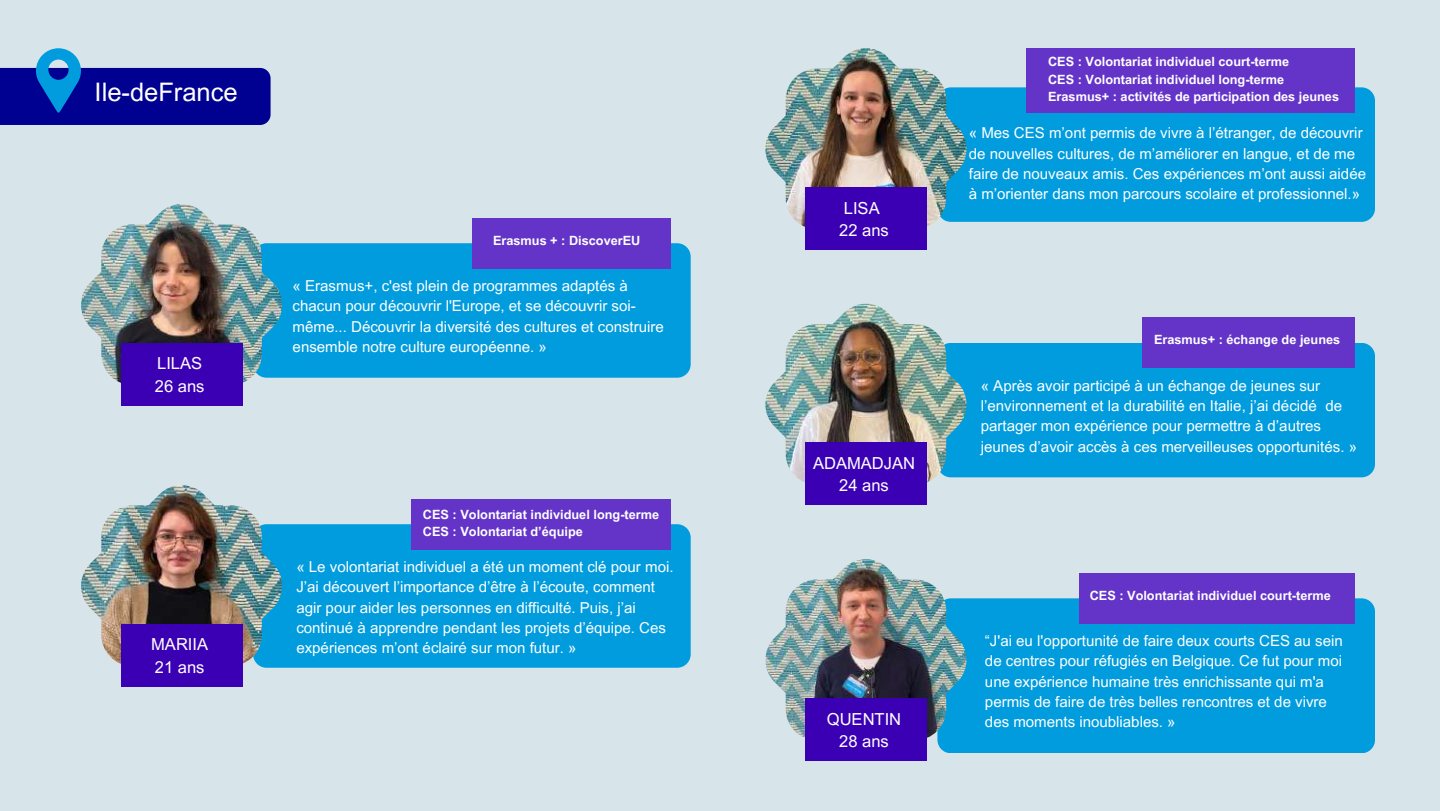
<style>
.page{position:relative;width:1440px;height:811px;background:#fff}
.page>*{position:absolute;margin:0;border:0;box-sizing:border-box;transform-origin:0 0}
.t1{font:25.4px "Arial MT Pro";color:#fff}
.t2{font:16.6px/22px "Arial MT Pro";color:#fff}
.t3{font:15px/20.4px "Arial MT Pro";color:#fff}
.t4{font:700 12.8px/17.6px "Arial MT Pro";color:#fff}
</style>
<div class="page">
<div style="left:0;top:0;width:1440px;height:810px;background:#d7e5eb"></div>
<svg style="left:0;top:48px;width:271px;height:77px"></svg>
<div style="left:253px;top:243px;width:438px;height:134px;background:#009cde;border-radius:13px"></div>
<img style="left:81px;top:204px;width:201px;height:201px">
<div style="left:121px;top:343px;width:121px;height:62px;background:#3b00b4"></div>
<div style="left:472px;top:218px;width:198px;height:50px;background:#6434c8"></div>
<div style="left:253px;top:524px;width:438px;height:143px;background:#009cde;border-radius:14px"></div>
<img style="left:81px;top:485px;width:201px;height:201px">
<div style="left:121px;top:623px;width:121px;height:63px;background:#3b00b4"></div>
<div style="left:411px;top:498px;width:259px;height:51px;background:#6434c8"></div>
<div style="left:937px;top:87px;width:438px;height:135px;background:#009cde;border-radius:13px"></div>
<img style="left:765px;top:48px;width:202px;height:179px">
<div style="left:805px;top:187px;width:122px;height:62px;background:#3b00b4"></div>
<div style="left:1027px;top:48px;width:328px;height:65px;background:#6434c8"></div>
<div style="left:937px;top:342px;width:438px;height:135px;background:#009cde;border-radius:13px"></div>
<img style="left:765px;top:303px;width:202px;height:180px">
<div style="left:805px;top:442px;width:122px;height:63px;background:#3b00b4"></div>
<div style="left:1142px;top:317px;width:213px;height:51px;background:#6434c8"></div>
<div style="left:937px;top:598px;width:438px;height:154px;background:#009cde;border-radius:13px"></div>
<img style="left:765px;top:559px;width:202px;height:194px">
<div style="left:805px;top:697px;width:122px;height:63px;background:#3b00b4"></div>
<div style="left:1079px;top:572px;width:276px;height:51px;background:#6434c8"></div>
<h1 class="t1" style="left:95px;top:83px;width:145px">Ile-deFrance</h1>
<p class="t2" style="left:155px;top:354px;width:51px">LILAS<br>26 ans</p>
<p class="t2" style="left:151px;top:635px;width:58px">MARIIA<br>21 ans</p>
<p class="t4" style="left:493px;top:233px;width:149px">Erasmus + : DiscoverEU</p>
<p class="t3" style="left:293px;top:277px;width:373px">« Erasmus+, c'est plein de programmes adaptés à chacun pour découvrir l'Europe, et se découvrir soi&shy;même... Découvrir la diversité des cultures et construire ensemble notre culture européenne. »</p>
<p class="t4" style="left:423px;top:507px;width:238px;line-height:17px">CES : Volontariat individuel long-terme<br>CES : Volontariat d’équipe</p>
<p class="t3" style="left:296px;top:558px;width:379px">« Le volontariat individuel a été un moment clé pour moi.<br>J’ai découvert l’importance d’être à l’écoute, comment agir pour aider les personnes en difficulté. Puis, j’ai continué à apprendre pendant les projets d’équipe. Ces expériences m’ont éclairé sur mon futur. »</p>
<p class="t2" style="left:839px;top:199px;width:51px">LISA<br>22 ans</p>
<p class="t2" style="left:813px;top:454px;width:103px;text-align:center">ADAMADJAN<br>24 ans</p>
<p class="t4" style="left:1048px;top:54px;width:293px">CES : Volontariat individuel court-terme<br>CES : Volontariat individuel long-terme<br>Erasmus+ : activités de participation des jeunes</p>
<p class="t3" style="left:969px;top:125px;width:399px">« Mes CES m’ont permis de vivre à l’étranger, de découvrir de nouvelles cultures, de m’améliorer en langue, et de me faire de nouveaux amis. Ces expériences m’ont aussi aidée à m’orienter dans mon parcours scolaire et professionnel.»</p>
<p class="t4" style="left:1154px;top:332px;width:188px">Erasmus+ : échange de jeunes</p>
<p class="t3" style="left:981px;top:377px;width:378px">« Après avoir participé à un échange de jeunes sur l’environnement et la durabilité en Italie, j’ai décidé de partager mon expérience pour permettre à d’autres jeunes d’avoir accès à ces merveilleuses opportunités. »</p>
<p class="t4" style="left:1090px;top:587px;width:243px">CES : Volontariat individuel court-terme</p>
<p class="t3" style="left:985px;top:632px;width:359px">“J'ai eu l'opportunité de faire deux courts CES au sein de centres pour réfugiés en Belgique. Ce fut pour moi une expérience humaine très enrichissante qui m'a permis de faire de très belles rencontres et de vivre</p>
<p class="t2" style="left:827px;top:709px;width:76px">QUENTIN</p>
<p class="t3" style="left:985px;top:713px;width:192px">des moments inoubliables. »</p>
<p class="t2" style="left:839px;top:731px;width:51px">28 ans</p>
</div>
